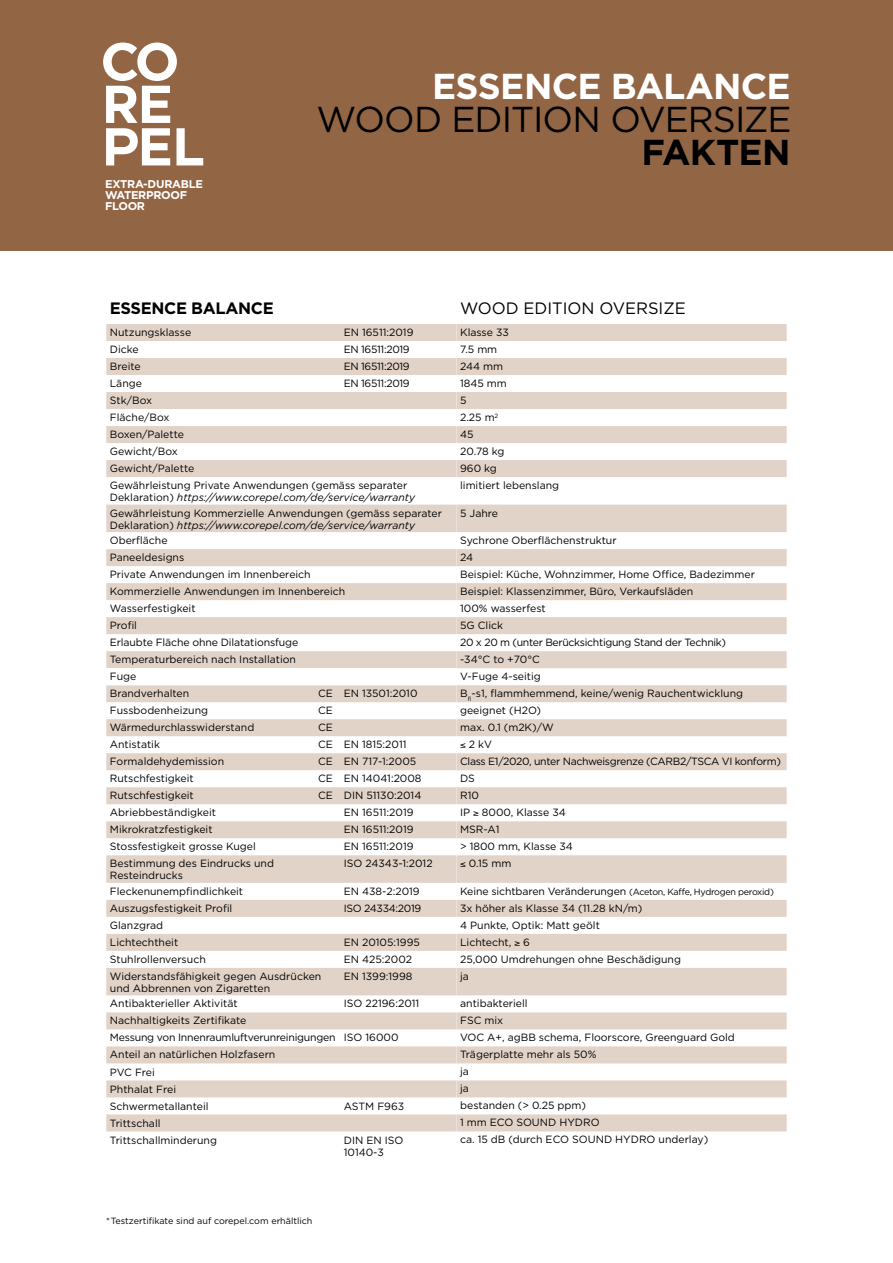
<style>
.page{position:relative;width:893px;height:1263px;background:#fff}
.page>*{position:absolute;margin:0;border:0;box-sizing:border-box;transform-origin:0 0}
.t1{font:36px "Gotham";letter-spacing:-.03em;color:#000}
.t2{font:700 36px "Gotham";letter-spacing:-.02em;color:#fff}
.t3{font:700 36px "Gotham";letter-spacing:-.025em;color:#000}
.t4{font:16.5px "Gotham";color:#000}
.t5{font:700 16.5px "Gotham";letter-spacing:-.02em;color:#000}
.t6{font:700 11.25px/11.2px "Gotham";letter-spacing:-.025em;color:#fff}
.t7{font:10.5px/17px "Gotham";color:#000}
.t8{font:italic 10.5px/15.5px "Gotham";color:#000}
.t9{font:10.5px "Gotham";letter-spacing:-.03em;color:#000}
.t10{font:9px "Gotham";letter-spacing:-.03em;color:#000}
.t11{font:9px "Gotham";letter-spacing:-.01em;color:#000}
.s1{font-style:italic}
.s2{font-style:normal}
.s3{font-size:10.5px}
</style>
<div class="page">
<div style="left:0;top:0;width:893px;height:251px;background:#926544"></div>
<svg style="left:103px;top:43px;width:100px;height:122px"></svg>
<svg style="left:457px;top:324px;width:330px;height:807px;fill:#e3d5ca"></svg>
<svg style="left:106px;top:324px;width:350px;height:807px;fill:#e2d3c8"></svg>
<svg style="left:106px;top:668px;width:350px;height:17px"></svg>
<p class="t6" style="left:105px;top:178px;width:99px">EXTRA-DURABLE<br>WATERPROOF<br>FLOOR</p>
<h1 class="t2" style="left:432px;top:63px;width:360px">ESSENCE BALANCE</h1>
<h1 class="t1" style="left:316px;top:97px;width:476px">WOOD EDITION OVERSIZE</h1>
<h1 class="t3" style="left:641px;top:129px;width:151px">FAKTEN</h1>
<h2 class="t5" style="left:110px;top:298px;width:165px">ESSENCE BALANCE</h2>
<p class="t7" style="left:110px;top:323px;width:83px">Nutzungsklasse</p>
<p class="t7" style="left:344px;top:323px;width:71px">EN 16511:2019</p>
<p class="t7" style="left:110px;top:341px;width:30px">Dicke</p>
<p class="t9" style="left:344px;top:342px;width:68px">EN 16511:2019</p>
<p class="t7" style="left:110px;top:358px;width:32px">Breite</p>
<p class="t9" style="left:344px;top:359px;width:68px">EN 16511:2019</p>
<p class="t7" style="left:110px;top:375px;width:34px">Länge</p>
<p class="t9" style="left:344px;top:377px;width:68px">EN 16511:2019</p>
<p class="t7" style="left:110px;top:392px;width:299px">Stk/Box<br>Fläche/Box<br>Boxen/Palette<br>Gewicht/Box<br>Gewicht/Palette<br>Gewährleistung Private Anwendungen (gemäss separater</p>
<p class="t7" style="left:110px;top:489px;width:334px;line-height:15.5px">Deklaration) <span class="s1">https://www.corepel.com/de/service/warranty<br></span>Gewährleistung Kommerzielle Anwendungen (gemäss separater</p>
<p class="t8" style="left:110px;top:517px;width:307px"><span class="s2">Deklaration)</span> https://www.corepel.com/de/service/warranty<br><span class="s2">Oberfläche</span></p>
<p class="t7" style="left:110px;top:549px;width:237px">Paneeldesigns<br>Private Anwendungen im Innenbereich<br>Kommerzielle Anwendungen im Innenbereich<br>Wasserfestigkeit<br>Profil<br>Erlaubte Fläche ohne Dilatationsfuge<br>Temperaturbereich nach Installation<br>Fuge<br>Brandverhalten</p>
<p class="t7" style="left:318px;top:685px;width:101px">CE EN 13501:2010</p>
<p class="t7" style="left:110px;top:702px;width:100px">Fussbodenheizung</p>
<p class="t7" style="left:318px;top:702px;width:16px">CE</p>
<p class="t7" style="left:110px;top:719px;width:146px">Wärmedurchlasswiderstand</p>
<p class="t7" style="left:318px;top:719px;width:16px">CE</p>
<p class="t7" style="left:110px;top:736px;width:52px">Antistatik</p>
<p class="t7" style="left:318px;top:736px;width:90px">CE EN 1815:2011</p>
<p class="t7" style="left:110px;top:753px;width:116px">Formaldehydemission</p>
<p class="t7" style="left:318px;top:753px;width:100px">CE EN 717-1:2005</p>
<p class="t7" style="left:110px;top:770px;width:85px">Rutschfestigkeit</p>
<p class="t7" style="left:318px;top:770px;width:105px">CE EN 14041:2008</p>
<p class="t7" style="left:110px;top:787px;width:85px">Rutschfestigkeit</p>
<p class="t7" style="left:318px;top:787px;width:105px">CE DIN 51130:2014</p>
<p class="t7" style="left:110px;top:804px;width:108px">Abriebbeständigkeit</p>
<p class="t7" style="left:344px;top:804px;width:71px">EN 16511:2019</p>
<p class="t7" style="left:110px;top:821px;width:104px">Mikrokratzfestigkeit</p>
<p class="t7" style="left:344px;top:821px;width:71px">EN 16511:2019</p>
<p class="t7" style="left:110px;top:838px;width:147px">Stossfestigkeit grosse Kugel</p>
<p class="t7" style="left:344px;top:838px;width:71px">EN 16511:2019</p>
<p class="t7" style="left:110px;top:857px;width:166px;line-height:12px">Bestimmung des Eindrucks und<br>Resteindrucks</p>
<p class="t7" style="left:344px;top:855px;width:90px">ISO 24343-1:2012</p>
<p class="t7" style="left:110px;top:882px;width:135px">Fleckenunempfindlichkeit</p>
<p class="t7" style="left:344px;top:882px;width:77px">EN 438-2:2019</p>
<p class="t7" style="left:110px;top:899px;width:124px">Auszugsfestigkeit Profil</p>
<p class="t9" style="left:344px;top:901px;width:79px">ISO 24334:2019</p>
<p class="t7" style="left:110px;top:916px;width:70px">Glanzgrad<br>Lichtechtheit</p>
<p class="t7" style="left:344px;top:933px;width:78px">EN 20105:1995</p>
<p class="t7" style="left:110px;top:950px;width:97px">Stuhlrollenversuch</p>
<p class="t7" style="left:344px;top:950px;width:70px">EN 425:2002</p>
<p class="t7" style="left:110px;top:970px;width:213px;line-height:12px">Widerstandsfähigkeit gegen Ausdrücken und Abbrennen von Zigaretten</p>
<p class="t7" style="left:344px;top:967px;width:70px">EN 1399:1998</p>
<p class="t7" style="left:110px;top:995px;width:129px">Antibakterieller Aktivität</p>
<p class="t7" style="left:344px;top:995px;width:77px">ISO 22196:2011</p>
<p class="t7" style="left:110px;top:1012px;width:290px">Nachhaltigkeits Zertifikate<br>Messung von Innenraumluftverunreinigungen ISO 16000<br>Anteil an natürlichen Holzfasern<br>PVC Frei<br>Phthalat Frei<br>Schwermetallanteil</p>
<p class="t7" style="left:344px;top:1097px;width:62px">ASTM F963</p>
<p class="t7" style="left:110px;top:1114px;width:109px">Trittschall<br>Trittschallminderung</p>
<p class="t7" style="left:344px;top:1133px;width:61px;line-height:12px">DIN EN ISO<br>10140-3</p>
<h2 class="t4" style="left:460px;top:298px;width:227px">WOOD EDITION OVERSIZE</h2>
<p class="t7" style="left:460px;top:324px;width:101px">Klasse 33<br>7.5 mm<br>244 mm<br>1845 mm<br>5<br>2.25 m<sup>2<br></sup>45<br>20.78 kg<br>960 kg<br>limitiert lebenslang</p>
<p class="t7" style="left:460px;top:504px;width:40px">5 Jahre</p>
<p class="t7" style="left:460px;top:532px;width:322px">Sychrone Oberflächenstruktur<br>24<br>Beispiel: Küche, Wohnzimmer, Home Office, Badezimmer<br>Beispiel: Klassenzimmer, Büro, Verkaufsläden<br>100% wasserfest<br>5G Click<br>20 x 20 m (unter Berücksichtigung Stand der Technik)<br>-34°C to +70°C<br>V-Fuge 4-seitig<br>B<sub>fl</sub>-s1, flammhemmend, keine/wenig Rauchentwicklung geeignet (H2O)<br>max. 0.1 (m2K)/W<br>≤ 2 kV<br>Class E1/2020, unter Nachweisgrenze (CARB2/TSCA VI konform)<br>DS<br>R10<br>IP ≥ 8000, Klasse 34<br>MSR-A1<br>&gt; 1800 mm, Klasse 34<br>≤ 0.15 mm</p>
<p class="t10" style="left:460px;top:886px;width:315px"><span class="s3">Keine sichtbaren Veränderungen</span> (Aceton, Kaffe, Hydrogen peroxid)</p>
<p class="t7" style="left:460px;top:899px;width:222px">3x höher als Klasse 34 (11.28 kN/m)<br>4 Punkte, Optik: Matt geölt<br>Lichtecht, ≥ 6<br>25,000 Umdrehungen ohne Beschädigung ja</p>
<p class="t7" style="left:460px;top:995px;width:276px">antibakteriell<br>FSC mix<br>VOC A+, agBB schema, Floorscore, Greenguard Gold<br>Trägerplatte mehr als 50%<br>ja<br>ja<br>bestanden (&gt; 0.25 ppm)<br>1 mm ECO SOUND HYDRO<br>ca. 15 dB (durch ECO SOUND HYDRO underlay)</p>
<p class="t11" style="left:106px;top:1215px;width:208px">*Testzertifikate sind auf corepel.com erhältlich</p>
</div>
